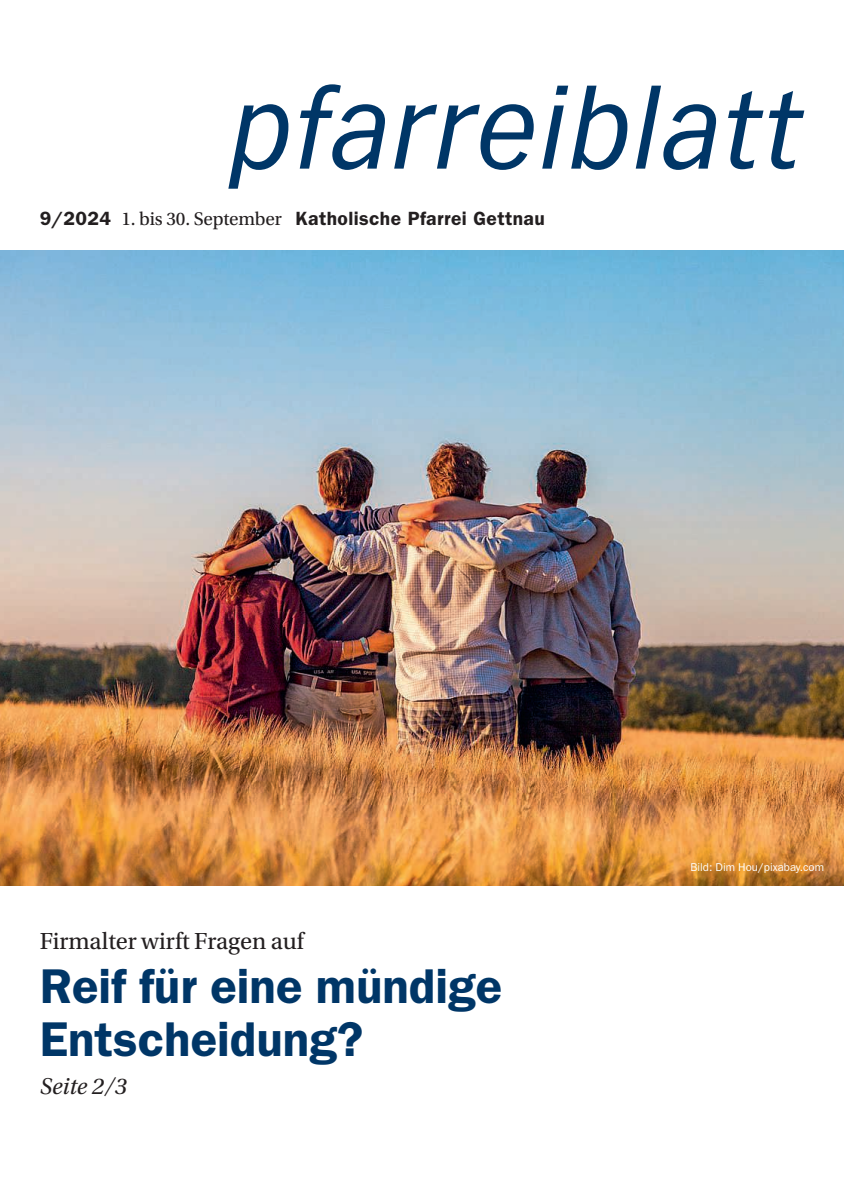
<style>
.page{position:relative;width:844px;height:1191px;background:#fff}
.page>*{position:absolute;margin:0;border:0;box-sizing:border-box;transform-origin:0 0}
.t1{font:600 49px/52.5px "ITC Franklin Gothic Std";color:#003667}
.t2{font:24.5px "Utopia Std";color:#231f20}
.t3{font:italic 24.15px "Utopia Std";color:#231f20}
.t4{font:600 19.25px "ITC Franklin Gothic Std";letter-spacing:.02em;color:#231f20}
.t5{font:11.38px "ITC Franklin Gothic Std";color:#fff}
.s1{font-family:"Utopia Std";font-weight:400}
</style>
<div class="page">
<svg style="left:228px;top:104px;width:60px;height:85px"></svg>
<svg style="left:299px;top:84px;width:86px;height:86px"></svg>
<svg style="left:394px;top:104px;width:139px;height:66px"></svg>
<svg style="left:542px;top:86px;width:85px;height:84px"></svg>
<svg style="left:635px;top:86px;width:80px;height:84px"></svg>
<svg style="left:728px;top:91px;width:76px;height:78px"></svg>
<img style="left:0;top:251px;width:843px;height:634px">
<p class="t4" style="left:40px;top:207px;width:506px">9/2024 <span class="s1">1. bis 30. September</span> Katholische Pfarrei Gettnau</p>
<p class="t2" style="left:40px;top:928px;width:266px">Firmalter wirft Fragen auf</p>
<h1 class="t1" style="left:40px;top:960px;width:464px">Reif für eine mündige<br>Entscheidung?</h1>
<p class="t3" style="left:40px;top:1072px;width:89px">Seite 2/3</p>
<p class="t5" style="left:690px;top:861px;width:135px">Bild: Dim Hou/pixabay.com</p>
</div>
